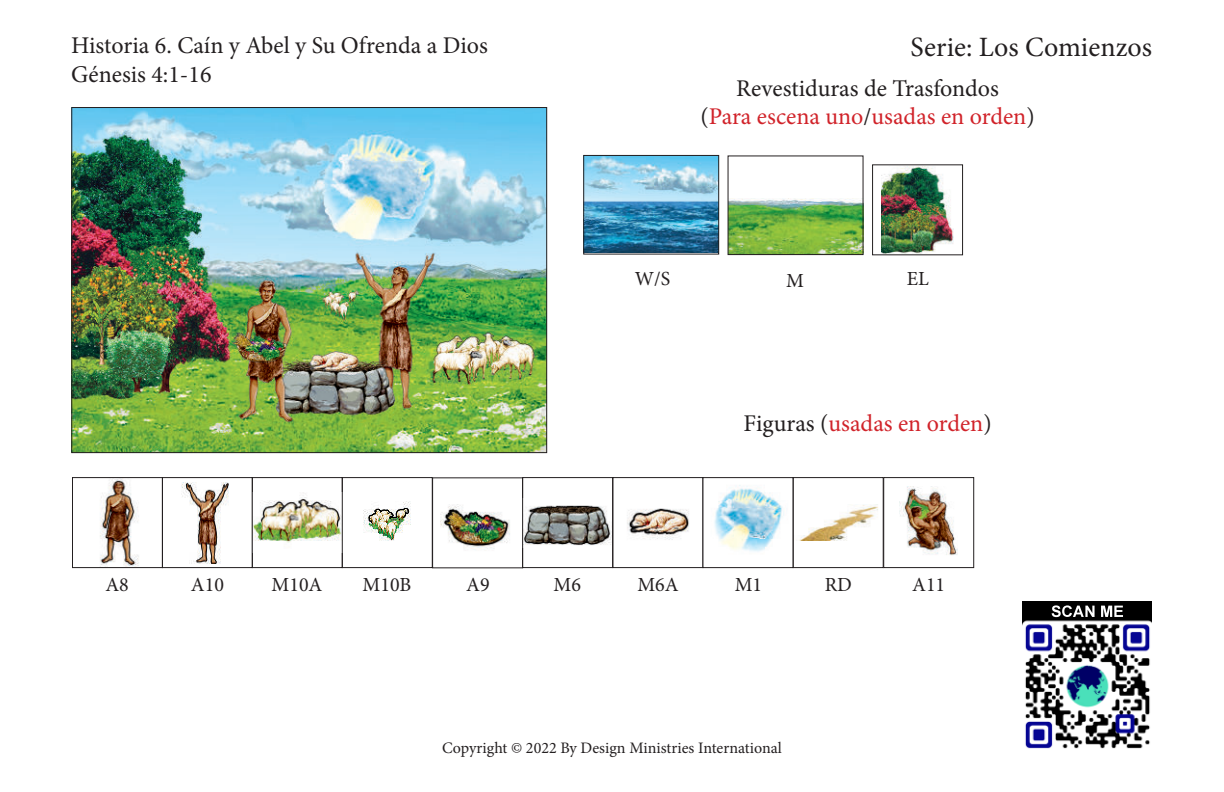
<style>
.page{position:relative;width:1224px;height:792px;background:#fff}
.page>*{position:absolute;margin:0;border:0;box-sizing:border-box;transform-origin:0 0}
.t1{font:28px "Minion Pro";color:#231f20}
.t2{font:24px/28.8px "Minion Pro";color:#231f20}
.t3{font:24px "Minion Pro";color:#d1232a}
.t4{font:20px "Minion Pro";color:#231f20}
.t5{font:16px "Minion Pro";color:#231f20}
.s1{color:#d1232a}
.s2{color:#231f20}
</style>
<div class="page">
<img style="left:1022px;top:601px;width:130px;height:148px">
<img style="left:1052px;top:605px;width:71px;height:12px">
<img style="left:73px;top:109px;width:472px;height:342px">
<img style="left:585px;top:157px;width:132px;height:95px">
<div style="left:583px;top:155px;width:136px;height:99px;border:1px solid #231f20"></div>
<img style="left:730px;top:198px;width:131px;height:55px">
<div style="left:728px;top:156px;width:135px;height:99px;border:1px solid #231f20"></div>
<img style="left:364px;top:502px;width:46px;height:39px">
<div style="left:342px;top:477px;width:91px;height:91px;border:1px solid #231f20"></div>
<img style="left:441px;top:504px;width:69px;height:46px">
<img style="left:524px;top:505px;width:87px;height:41px">
<div style="left:522px;top:477px;width:91px;height:91px;border:1px solid #231f20"></div>
<img style="left:799px;top:504px;width:79px;height:37px">
<div style="left:793px;top:477px;width:90px;height:91px;border:1px solid #231f20"></div>
<img style="left:627px;top:508px;width:62px;height:32px">
<div style="left:613px;top:477px;width:90px;height:91px;border:1px solid #231f20"></div>
<img style="left:900px;top:486px;width:58px;height:70px">
<div style="left:883px;top:477px;width:91px;height:91px;border:1px solid #231f20"></div>
<img style="left:182px;top:482px;width:47px;height:81px">
<div style="left:162px;top:477px;width:91px;height:91px;border:1px solid #231f20"></div>
<img style="left:100px;top:479px;width:39px;height:87px">
<div style="left:72px;top:477px;width:91px;height:91px;border:1px solid #231f20"></div>
<img style="left:254px;top:497px;width:87px;height:46px">
<div style="left:252px;top:477px;width:91px;height:91px;border:1px solid #231f20"></div>
<img style="left:714px;top:485px;width:70px;height:67px">
<div style="left:703px;top:477px;width:90px;height:91px;border:1px solid #231f20"></div>
<img style="left:882px;top:167px;width:72px;height:86px">
<div style="left:872px;top:165px;width:91px;height:90px;border:1px solid #231f20"></div>
<p class="t2" style="left:71px;top:34px;width:418px">Historia 6. Caín y Abel y Su Ofrenda a Dios<br>Génesis 4:1-16</p>
<p class="t1" style="left:911px;top:36px;width:243px">Serie: Los Comienzos</p>
<p class="t2" style="left:700px;top:76px;width:336px;text-align:center">Revestiduras de Trasfondos<br>(<span class="s1">Para escena uno</span>/<span class="s1">usadas en orden</span>)</p>
<p class="t4" style="left:635px;top:270px;width:37px">W/S</p>
<p class="t4" style="left:786px;top:273px;width:19px">M</p>
<p class="t4" style="left:907px;top:270px;width:24px">EL</p>
<p class="t3" style="left:743px;top:413px;width:250px"><span class="s2">Figuras (</span>usadas en orden<span class="s2">)</span></p>
<p class="t4" style="left:105px;top:577px;width:25px">A8</p>
<p class="t4" style="left:272px;top:577px;width:52px">M10A</p>
<p class="t4" style="left:191px;top:577px;width:35px">A10</p>
<p class="t4" style="left:363px;top:577px;width:50px">M10B</p>
<p class="t4" style="left:466px;top:577px;width:25px">A9</p>
<p class="t4" style="left:554px;top:577px;width:29px">M6</p>
<p class="t4" style="left:825px;top:577px;width:29px">RD</p>
<p class="t4" style="left:637px;top:577px;width:43px">M6A</p>
<p class="t4" style="left:912px;top:577px;width:35px">A11</p>
<p class="t4" style="left:735px;top:577px;width:29px">M1</p>
<p class="t5" style="left:442px;top:742px;width:341px">Copyright © 2022 By Design Ministries International</p>
</div>
